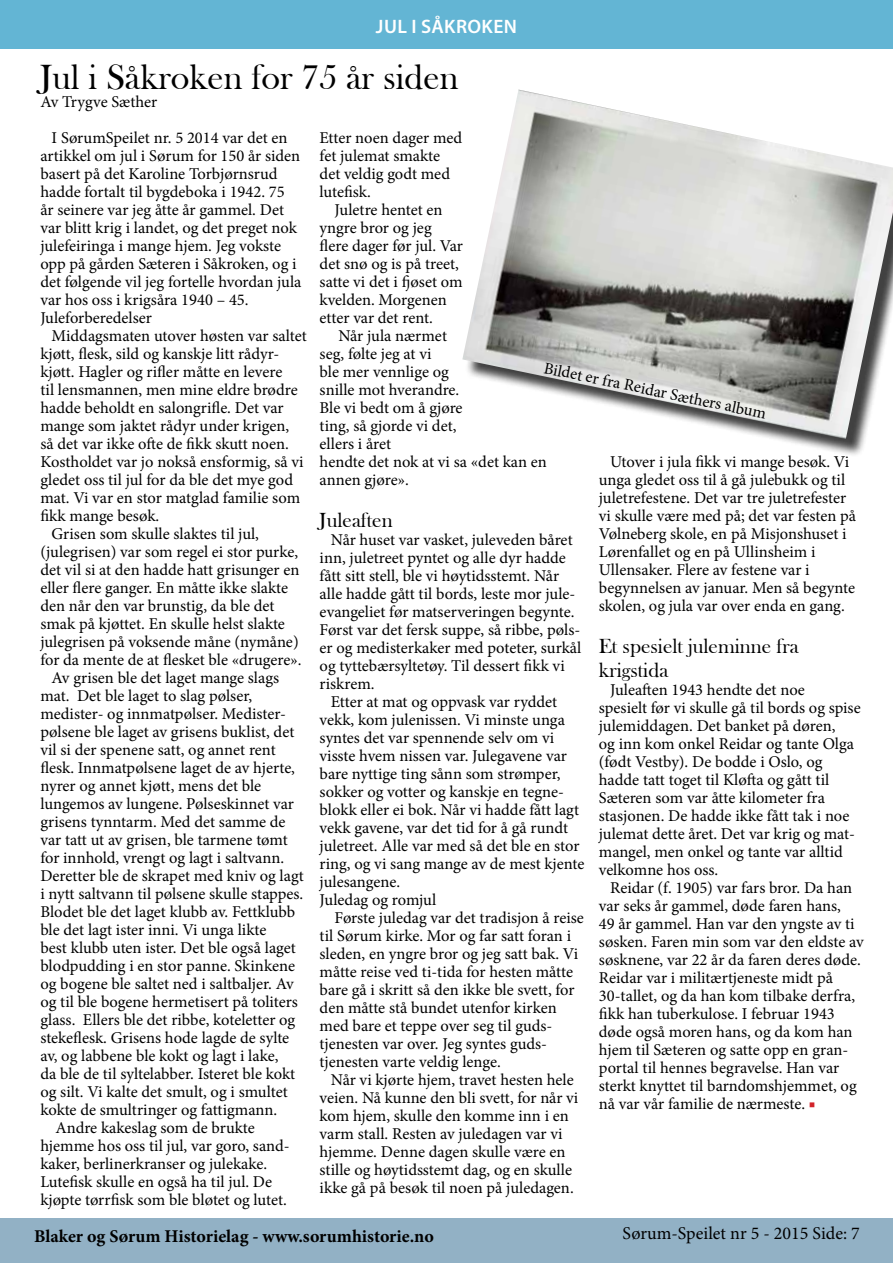
<style>
.page{position:relative;width:893px;height:1263px;background:#fff}
.page>*{position:absolute;margin:0;border:0;box-sizing:border-box;transform-origin:0 0}
.t1{font:36px "Bask Old Face";color:#000}
.t2{font:21px/24px "Bask Old Face";color:#000}
.t3{font:600 19.5px "Myriad Pro";letter-spacing:.02em;color:#fff}
.t4{font:700 18px "Minion Pro";color:#000}
.t5{font:18px "Minion Pro";color:#000}
.t6{font:16.5px/18px "Minion Pro";color:#000}
.s1{color:#d2232a}
</style>
<div class="page">
<div style="left:0;top:1218px;width:893px;height:45px;background:#92b1c5"></div>
<div style="left:0;top:0;width:893px;height:49px;background:#63b5d4"></div>
<div style="left:465px;top:92px;width:428px;height:365px;background:#000;opacity:.75"></div>
<img style="left:462px;top:90px;width:431px;height:349px">
<p class="t3" style="left:376px;top:14px;width:143px">JUL I SÅKROKEN</p>
<h1 class="t1" style="left:40px;top:57px;width:419px">Jul i Såkroken for 75 år siden</h1>
<p class="t6" style="left:52px;top:83px;width:237px;line-height:36px;text-indent:-11px">Av Trygve Sæther<br>I SørumSpeilet nr. 5 2014 var det en</p>
<p class="t6" style="left:40px;top:146px;width:263px">artikkel om jul i Sørum for 150 år siden basert på det Karoline Torbjørnsrud hadde fortalt til bygdeboka i 1942. 75 år seinere var jeg åtte år gammel. Det var blitt krig i landet, og det preget nok julefeiringa i mange hjem. Jeg vokste opp på gården Sæteren i Såkroken, og i det følgende vil jeg fortelle hvordan jula var hos oss i krigsåra 1940 – 45.<br>Juleforberedelser</p>
<p class="t6" style="left:52px;top:326px;width:257px">Middagsmaten utover høsten var saltet</p>
<p class="t6" style="left:40px;top:344px;width:240px">kjøtt, flesk, sild og kanskje litt rådyr-</p>
<p class="t6" style="left:40px;top:362px;width:243px">kjøtt. Hagler og rifler måtte en levere</p>
<p class="t6" style="left:40px;top:380px;width:259px">til lensmannen, men mine eldre brødre</p>
<p class="t6" style="left:40px;top:398px;width:245px">hadde beholdt en salongrifle. Det var</p>
<p class="t6" style="left:40px;top:416px;width:250px">mange som jaktet rådyr under krigen,</p>
<p class="t6" style="left:40px;top:434px;width:250px">så det var ikke ofte de fikk skutt noen.</p>
<p class="t6" style="left:40px;top:452px;width:265px">Kostholdet var jo nokså ensformig, så vi</p>
<p class="t6" style="left:40px;top:470px;width:254px">gledet oss til jul for da ble det mye god</p>
<p class="t6" style="left:40px;top:488px;width:261px">mat. Vi var en stor matglad familie som</p>
<p class="t6" style="left:40px;top:506px;width:120px">fikk mange besøk.</p>
<p class="t6" style="left:52px;top:524px;width:209px">Grisen som skulle slaktes til jul,</p>
<p class="t6" style="left:40px;top:542px;width:259px">(julegrisen) var som regel ei stor purke,</p>
<p class="t6" style="left:40px;top:560px;width:261px">det vil si at den hadde hatt grisunger en</p>
<p class="t6" style="left:40px;top:578px;width:249px">eller flere ganger. En måtte ikke slakte</p>
<p class="t6" style="left:40px;top:596px;width:236px">den når den var brunstig, da ble det</p>
<p class="t6" style="left:40px;top:614px;width:246px">smak på kjøttet. En skulle helst slakte</p>
<p class="t6" style="left:40px;top:632px;width:260px">julegrisen på voksende måne (nymåne)</p>
<p class="t6" style="left:40px;top:650px;width:263px">for da mente de at flesket ble «drugere».</p>
<p class="t6" style="left:52px;top:668px;width:229px">Av grisen ble det laget mange slags</p>
<p class="t6" style="left:40px;top:686px;width:213px">mat. Det ble laget to slag pølser,</p>
<p class="t6" style="left:40px;top:704px;width:247px">medister- og innmatpølser. Medister-</p>
<p class="t6" style="left:40px;top:722px;width:255px">pølsene ble laget av grisens buklist, det</p>
<p class="t6" style="left:40px;top:740px;width:237px">vil si der spenene satt, og annet rent</p>
<p class="t6" style="left:40px;top:758px;width:256px">flesk. Innmatpølsene laget de av hjerte,</p>
<p class="t6" style="left:40px;top:776px;width:222px">nyrer og annet kjøtt, mens det ble</p>
<p class="t6" style="left:40px;top:794px;width:255px">lungemos av lungene. Pølseskinnet var</p>
<p class="t6" style="left:40px;top:812px;width:247px">grisens tynntarm. Med det samme de</p>
<p class="t6" style="left:40px;top:830px;width:249px">var tatt ut av grisen, ble tarmene tømt</p>
<p class="t6" style="left:40px;top:848px;width:245px">for innhold, vrengt og lagt i saltvann.</p>
<p class="t6" style="left:40px;top:866px;width:265px">Deretter ble de skrapet med kniv og lagt</p>
<p class="t6" style="left:40px;top:884px;width:264px">i nytt saltvann til pølsene skulle stappes.</p>
<p class="t6" style="left:40px;top:902px;width:256px">Blodet ble det laget klubb av. Fettklubb</p>
<p class="t6" style="left:40px;top:920px;width:227px">ble det lagt ister inni. Vi unga likte</p>
<p class="t6" style="left:40px;top:938px;width:257px">best klubb uten ister. Det ble også laget</p>
<p class="t6" style="left:40px;top:956px;width:256px">blodpudding i en stor panne. Skinkene</p>
<p class="t6" style="left:40px;top:974px;width:255px">og bogene ble saltet ned i saltbaljer. Av</p>
<p class="t6" style="left:40px;top:992px;width:259px">og til ble bogene hermetisert på toliters</p>
<p class="t6" style="left:40px;top:1010px;width:256px">glass. Ellers ble det ribbe, koteletter og</p>
<p class="t6" style="left:40px;top:1028px;width:250px">stekeflesk. Grisens hode lagde de sylte</p>
<p class="t6" style="left:40px;top:1046px;width:240px">av, og labbene ble kokt og lagt i lake,</p>
<p class="t6" style="left:40px;top:1064px;width:256px">da ble de til syltelabber. Isteret ble kokt</p>
<p class="t6" style="left:40px;top:1082px;width:249px">og silt. Vi kalte det smult, og i smultet</p>
<p class="t6" style="left:40px;top:1100px;width:238px">kokte de smultringer og fattigmann.</p>
<p class="t6" style="left:55px;top:1118px;width:201px">Andre kakeslag som de brukte</p>
<p class="t6" style="left:40px;top:1136px;width:251px">hjemme hos oss til jul, var goro, sand-</p>
<p class="t6" style="left:40px;top:1154px;width:228px">kaker, berlinerkranser og julekake.</p>
<p class="t6" style="left:40px;top:1172px;width:233px">Lutefisk skulle en også ha til jul. De</p>
<p class="t6" style="left:40px;top:1190px;width:248px">kjøpte tørrfisk som ble bløtet og lutet.</p>
<p class="t6" style="left:320px;top:128px;width:144px">Etter noen dager med fet julemat smakte det veldig godt med lutefisk.</p>
<p class="t6" style="left:320px;top:200px;width:145px;text-indent:15px">Juletre hentet en yngre bror og jeg flere dager før jul. Var det snø og is på treet, satte vi det i fjøset om kvelden. Morgenen etter var det rent.</p>
<p class="t6" style="left:320px;top:326px;width:229px;text-indent:19px">Når jula nærmet<br>seg, følte jeg at vi<br>ble mer vennlige og<br>snille mot hverandre.<br>Ble vi bedt om å gjøre<br>ting, så gjorde vi det,<br>ellers i året<br>hendte det nok at vi sa «det kan en annen gjøre».</p>
<p class="t2" style="left:320px;top:508px;width:75px">Juleaften</p>
<p class="t6" style="left:320px;top:530px;width:263px;text-indent:11px">Når huset var vasket, juleveden båret inn, juletreet pyntet og alle dyr hadde fått sitt stell, ble vi høytidsstemt. Når alle hadde gått til bords, leste mor jule&shy;evangeliet før matserveringen begynte.<br>Først var det fersk suppe, så ribbe, pøls&shy;er og medisterkaker med poteter, surkål og tyttebærsyltetøy. Til dessert fikk vi riskrem.</p>
<p class="t6" style="left:320px;top:692px;width:266px;text-indent:11px">Etter at mat og oppvask var ryddet vekk, kom julenissen. Vi minste unga syntes det var spennende selv om vi visste hvem nissen var. Julegavene var bare nyttige ting sånn som strømper, sokker og votter og kanskje en tegne&shy;blokk eller ei bok. Når vi hadde fått lagt vekk gavene, var det tid for å gå rundt juletreet. Alle var med så det ble en stor ring, og vi sang mange av de mest kjente julesangene.<br>Juledag og romjul</p>
<p class="t6" style="left:320px;top:908px;width:266px;text-indent:15px">Første juledag var det tradisjon å reise til Sørum kirke. Mor og far satt foran i sleden, en yngre bror og jeg satt bak. Vi måtte reise ved ti-tida for hesten måtte bare gå i skritt så den ikke ble svett, for den måtte stå bundet utenfor kirken med bare et teppe over seg til guds&shy;tjenesten var over. Jeg syntes guds&shy;tjenesten varte veldig lenge.</p>
<p class="t6" style="left:320px;top:1070px;width:260px;text-indent:11px">Når vi kjørte hjem, travet hesten hele veien. Nå kunne den bli svett, for når vi kom hjem, skulle den komme inn i en varm stall. Resten av juledagen var vi hjemme. Denne dagen skulle være en stille og høytidsstemt dag, og en skulle ikke gå på besøk til noen på juledagen.</p>
<p class="t6" style="left:546px;top:358px;width:228px;rotate:12deg">Bildet er fra Reidar Sæthers album</p>
<p class="t6" style="left:599px;top:452px;width:259px;text-indent:11px">Utover i jula fikk vi mange besøk. Vi unga gledet oss til å gå julebukk og til juletrefestene. Det var tre juletrefester vi skulle være med på; det var festen på Vølneberg skole, en på Misjonshuset i Lørenfallet og en på Ullinsheim i Ullensaker. Flere av festene var i begynnelsen av januar. Men så begynte skolen, og jula var over enda en gang.</p>
<p class="t2" style="left:599px;top:634px;width:201px">Et spesielt juleminne fra krigstida</p>
<p class="t6" style="left:599px;top:680px;width:263px;text-indent:11px">Juleaften 1943 hendte det noe<br>spesielt før vi skulle gå til bords og spise julemiddagen. Det banket på døren,<br>og inn kom onkel Reidar og tante Olga (født Vestby). De bodde i Oslo, og hadde tatt toget til Kløfta og gått til Sæteren som var åtte kilometer fra stasjonen. De hadde ikke fått tak i noe julemat dette året. Det var krig og mat&shy;mangel, men onkel og tante var alltid velkomne hos oss.</p>
<p class="t6" style="left:599px;top:878px;width:266px;text-indent:11px">Reidar (f. 1905) var fars bror. Da han var seks år gammel, døde faren hans,<br>49 år gammel. Han var den yngste av ti søsken. Faren min som var den eldste av søsknene, var 22 år da faren deres døde.<br>Reidar var i militærtjeneste midt på 30-tallet, og da han kom tilbake derfra, fikk han tuberkulose. I februar 1943 døde også moren hans, og da kom han hjem til Sæteren og satte opp en gran&shy;portal til hennes begravelse. Han var sterkt knyttet til barndomshjemmet, og nå var vår familie de nærmeste. <span class="s1">■</span></p>
<p class="t4" style="left:34px;top:1223px;width:401px">Blaker og Sørum Historielag - www.sorumhistorie.no</p>
<p class="t5" style="left:623px;top:1221px;width:239px">Sørum-Speilet nr 5 - 2015 Side: 7</p>
</div>
